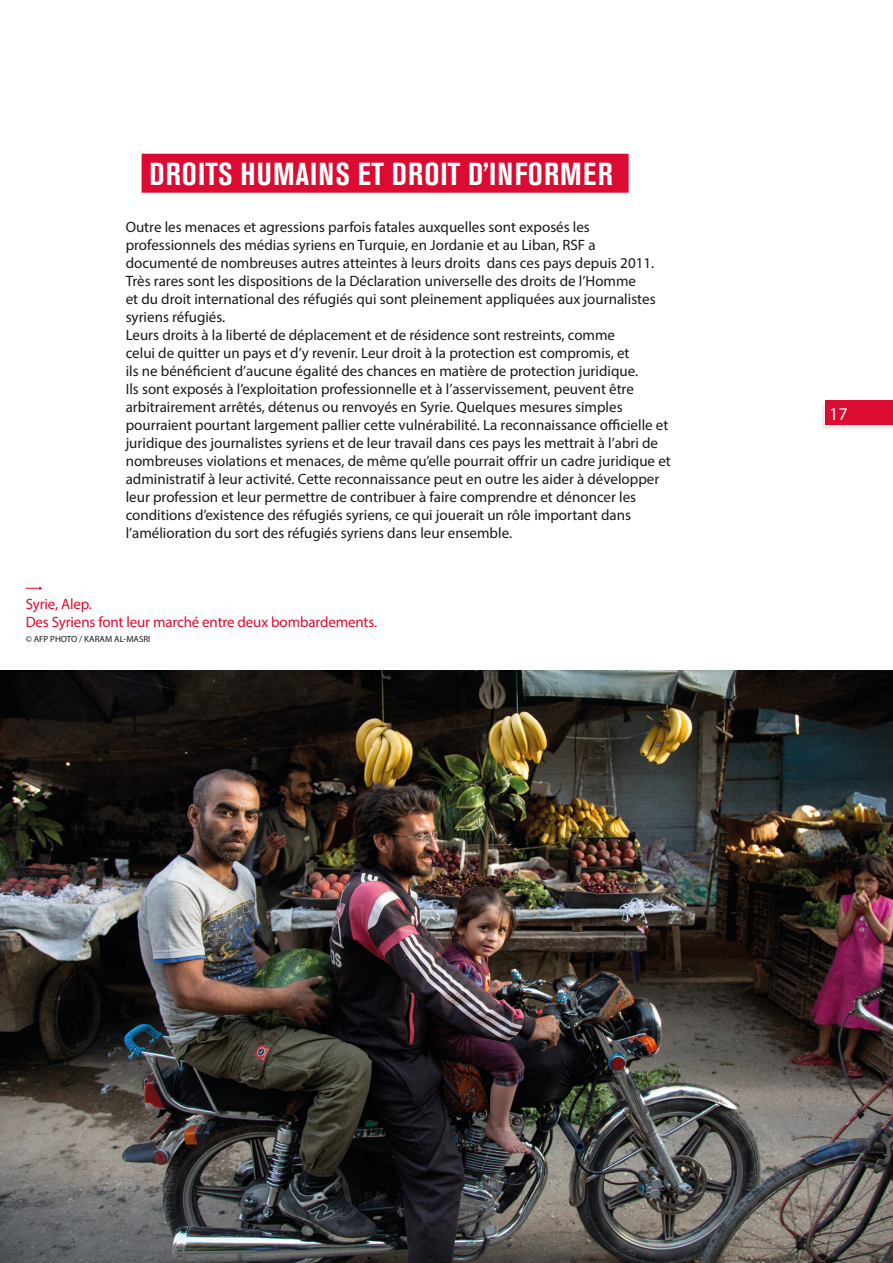
<style>
.page{position:relative;width:893px;height:1263px;background:#fff}
.page>*{position:absolute;margin:0;border:0;box-sizing:border-box;transform-origin:0 0}
.t1{font:700 condensed 31.5px "Akzidenz Grotesk BE";letter-spacing:.035em;color:#fff}
.t2{font:18px "Myriad Pro";color:#fff}
.t3{font:15px/18px "Myriad Pro";color:#1b181c}
.t4{font:15px "Myriad Pro";letter-spacing:-.01em;color:#dc0b31}
.t5{font:9px "Myriad Pro";color:#1b181c}
</style>
<div class="page">
<svg style="left:26px;top:586px;width:16px;height:4px"></svg>
<div style="left:822px;top:405px;width:71px;height:24px;background:#f1ede8"></div>
<div style="left:826px;top:401px;width:67px;height:24px;background:#dc0b31"></div>
<div style="left:142px;top:154px;width:487px;height:39px;background:#dc0b31"></div>
<img style="left:0;top:670px;width:893px;height:593px">
<p class="t1" style="left:149px;top:156px;width:465px">DROITS HUMAINS ET DROIT D’INFORMER</p>
<p class="t3" style="left:126px;top:218px;width:531px">Outre les menaces et agressions parfois fatales auxquelles sont exposés les professionnels des médias syriens en Turquie, en Jordanie et au Liban, RSF a documenté de nombreuses autres atteintes à leurs droits dans ces pays depuis 2011.<br>Très rares sont les dispositions de la Déclaration universelle des droits de l’Homme<br>et du droit international des réfugiés qui sont pleinement appliquées aux journalistes syriens réfugiés.</p>
<p class="t3" style="left:126px;top:326px;width:547px">Leurs droits à la liberté de déplacement et de résidence sont restreints, comme<br>celui de quitter un pays et d’y revenir. Leur droit à la protection est compromis, et<br>ils ne bénéficient d’aucune égalité des chances en matière de protection juridique.<br>Ils sont exposés à l’exploitation professionnelle et à l’asservissement, peuvent être arbitrairement arrêtés, détenus ou renvoyés en Syrie. Quelques mesures simples pourraient pourtant largement pallier cette vulnérabilité. La reconnaissance officielle et juridique des journalistes syriens et de leur travail dans ces pays les mettrait à l’abri de nombreuses violations et menaces, de même qu’elle pourrait offrir un cadre juridique et administratif à leur activité. Cette reconnaissance peut en outre les aider à développer leur profession et leur permettre de contribuer à faire comprendre et dénoncer les conditions d’existence des réfugiés syriens, ce qui jouerait un rôle important dans l’amélioration du sort des réfugiés syriens dans leur ensemble.</p>
<p class="t4" style="left:26px;top:594px;width:68px">Syrie, Alep.</p>
<p class="t4" style="left:26px;top:612px;width:353px">Des Syriens font leur marché entre deux bombardements.</p>
<p class="t5" style="left:26px;top:633px;width:126px">© AFP PHOTO / KARAM AL-MASRI</p>
<p class="t2" style="left:829px;top:403px;width:20px">17</p>
</div>
